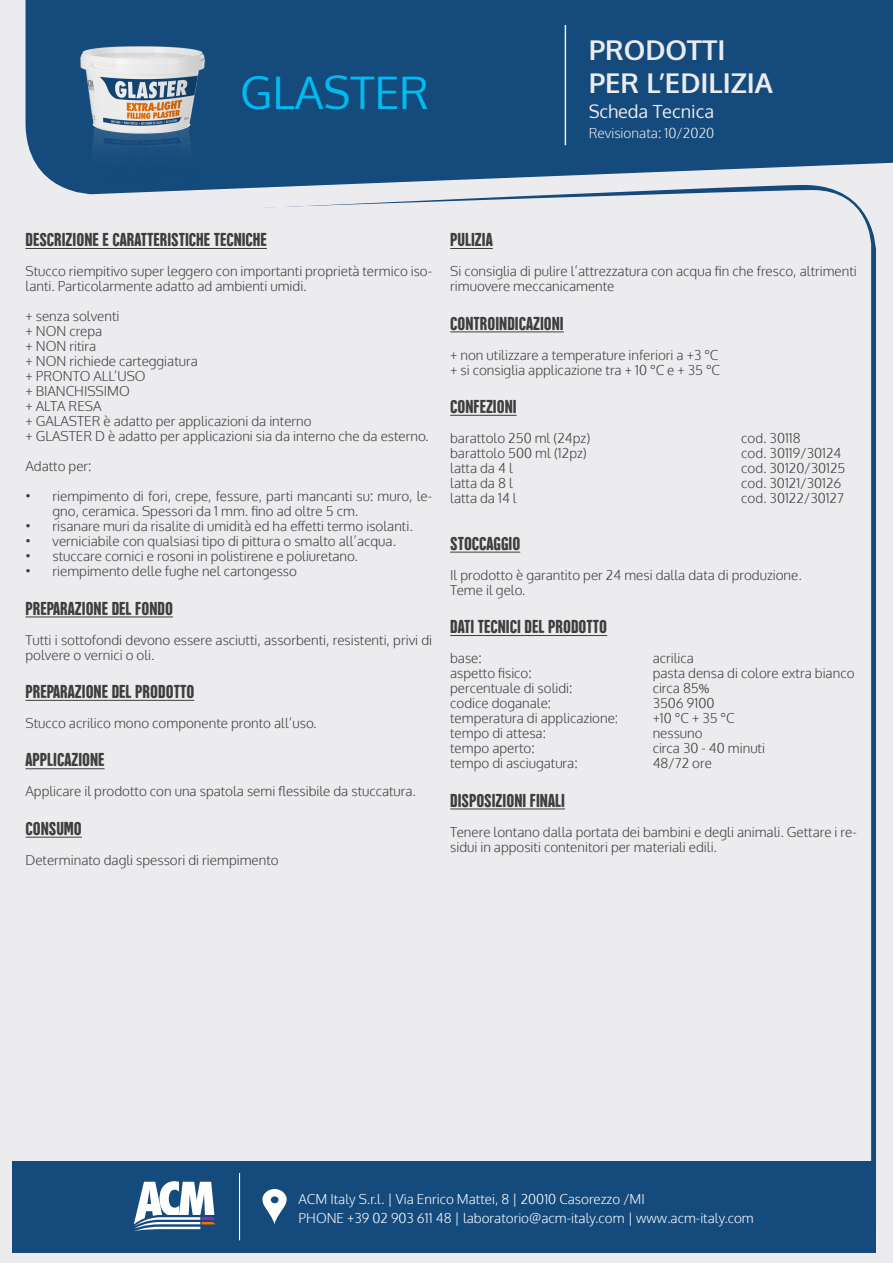
<style>
.page{position:relative;width:893px;height:1263px;background:#ececee}
.page>*{position:absolute;margin:0;border:0;box-sizing:border-box;transform-origin:0 0}
.t1{font:45px "Oxygen";color:#00bbf1}
.t2{font:700 27.3px "Oxygen";color:#ececee}
.t3{font:19.5px "Hector Rounded";color:#3e3e3f}
.t4{font:18.15px "Oxygen";color:#ececee}
.t5{font:300 13.65px "Oxygen";color:#ececee}
.t6{font:300 13.5px/15px "Oxygen";color:#3e3e3f}
.t7{font:300 13.5px "Oxygen";color:#fff}
.s1{font-family:"Myriad Pro";font-weight:400}
</style>
<div class="page">
<div style="left:275px;top:0;width:618px;height:185px;background:#144a7c"></div>
<hr style="left:26px;top:617px;width:147px;height:1px;background:#3e3e3f">
<hr style="left:26px;top:700px;width:168px;height:1px;background:#3e3e3f">
<hr style="left:26px;top:768px;width:79px;height:1px;background:#3e3e3f">
<hr style="left:26px;top:837px;width:56px;height:1px;background:#3e3e3f">
<hr style="left:450px;top:248px;width:43px;height:1px;background:#3e3e3f">
<hr style="left:450px;top:332px;width:114px;height:1px;background:#3e3e3f">
<hr style="left:450px;top:415px;width:67px;height:1px;background:#3e3e3f">
<hr style="left:450px;top:552px;width:70px;height:1px;background:#3e3e3f">
<hr style="left:450px;top:635px;width:157px;height:1px;background:#3e3e3f">
<hr style="left:450px;top:809px;width:115px;height:1px;background:#3e3e3f">
<div style="left:13px;top:1161px;width:863px;height:91px;background:#144a7c"></div>
<hr style="left:565px;top:25px;width:1px;height:120px;background:#ececee">
<svg style="left:262px;top:1189px;width:25px;height:35px"></svg>
<hr style="left:239px;top:1173px;width:1px;height:67px;background:#fff">
<svg style="left:134px;top:1181px;width:82px;height:49px"></svg>
<img style="left:25px;top:0;width:250px;height:249px">
<p class="t1" style="left:240px;top:62px;width:190px">GLASTER</p>
<p class="t2" style="left:589px;top:33px;width:138px">PRODOTTI</p>
<p class="t2" style="left:589px;top:66px;width:186px">PER L’EDILIZIA</p>
<p class="t4" style="left:589px;top:99px;width:127px">Scheda Tecnica</p>
<p class="t5" style="left:589px;top:125px;width:127px">Revisionata: 10/2020</p>
<p class="t3" style="left:26px;top:230px;width:243px">DESCRIZIONE E CARATTERISTICHE TECNICHE</p>
<p class="t6" style="left:26px;top:264px;width:408px">Stucco riempitivo super leggero con importanti proprietà termico iso&shy;lanti. Particolarmente adatto ad ambienti umidi.</p>
<p class="t6" style="left:26px;top:309px;width:95px">+ senza solventi</p>
<p class="t6" style="left:26px;top:324px;width:78px">+ NON crepa</p>
<p class="t6" style="left:26px;top:339px;width:72px">+ NON ritira</p>
<p class="t6" style="left:26px;top:354px;width:174px">+ NON richiede carteggiatura</p>
<p class="t6" style="left:26px;top:369px;width:122px">+ PRONTO ALL’USO</p>
<p class="t6" style="left:26px;top:384px;width:106px">+ BIANCHISSIMO</p>
<p class="t6" style="left:26px;top:399px;width:78px">+ ALTA RESA</p>
<p class="t6" style="left:26px;top:414px;width:288px">+ GALASTER è adatto per applicazioni da interno</p>
<p class="t6" style="left:26px;top:429px;width:405px">+ GLASTER D è adatto per applicazioni sia da interno che da esterno.</p>
<p class="t6" style="left:26px;top:459px;width:68px">Adatto per:</p>
<p class="t6" style="left:53px;top:489px;width:381px;text-indent:-27px">• riempimento di fori, crepe, fessure, parti mancanti su: muro, le&shy;gno, ceramica. Spessori da 1 mm. fino ad oltre 5 cm.</p>
<p class="t6" style="left:26px;top:519px;width:389px">• risanare muri da risalite di umidità ed ha effetti termo isolanti.</p>
<p class="t6" style="left:26px;top:534px;width:372px">• verniciabile con qualsiasi tipo di pittura o smalto all’acqua.</p>
<p class="t6" style="left:26px;top:549px;width:334px">• stuccare cornici e rosoni in polistirene e poliuretano.</p>
<p class="t6" style="left:26px;top:564px;width:273px">• riempimento delle fughe nel cartongesso</p>
<p class="t3" style="left:26px;top:598px;width:149px">PREPARAZIONE DEL FONDO</p>
<p class="t6" style="left:26px;top:633px;width:408px">Tutti i sottofondi devono essere asciutti, assorbenti, resistenti, privi di polvere o vernici o oli.</p>
<p class="t3" style="left:26px;top:681px;width:170px">PREPARAZIONE DEL PRODOTTO</p>
<p class="t6" style="left:26px;top:716px;width:293px">Stucco acrilico mono componente pronto all’uso.</p>
<p class="t3" style="left:26px;top:750px;width:81px">APPLICAZIONE</p>
<p class="t6" style="left:26px;top:784px;width:392px">Applicare il prodotto con una spatola semi flessibile da stuccatura.</p>
<p class="t3" style="left:26px;top:818px;width:58px">CONSUMO</p>
<p class="t6" style="left:26px;top:853px;width:255px">Determinato dagli spessori di riempimento</p>
<p class="t3" style="left:450px;top:230px;width:44px">PULIZIA</p>
<p class="t6" style="left:450px;top:264px;width:408px">Si consiglia di pulire l’attrezzatura con acqua fin che fresco, altrimenti rimuovere meccanicamente</p>
<p class="t3" style="left:450px;top:313px;width:115px">CONTROINDICAZIONI</p>
<p class="t6" style="left:450px;top:348px;width:270px">+ non utilizzare a temperature inferiori a +3 °C</p>
<p class="t6" style="left:450px;top:363px;width:271px">+ si consiglia applicazione tra + 10 °C e + 35 °C</p>
<p class="t3" style="left:450px;top:396px;width:68px">CONFEZIONI</p>
<p class="t6" style="left:450px;top:431px;width:142px">barattolo 250 ml (24pz)</p>
<p class="t6" style="left:741px;top:431px;width:61px">cod. 30118</p>
<p class="t6" style="left:450px;top:446px;width:138px">barattolo 500 ml (12pz)</p>
<p class="t6" style="left:741px;top:446px;width:102px">cod. 30119/30124</p>
<p class="t6" style="left:450px;top:461px;width:64px">latta da 4 l</p>
<p class="t6" style="left:741px;top:461px;width:106px">cod. 30120/30125</p>
<p class="t6" style="left:450px;top:476px;width:64px">latta da 8 l</p>
<p class="t6" style="left:741px;top:476px;width:102px">cod. 30121/30126</p>
<p class="t6" style="left:450px;top:491px;width:68px">latta da 14 l</p>
<p class="t6" style="left:741px;top:491px;width:104px">cod. 30122/30127</p>
<p class="t3" style="left:450px;top:533px;width:72px">STOCCAGGIO</p>
<p class="t6" style="left:450px;top:568px;width:353px">Il prodotto è garantito per 24 mesi dalla data di produzione.</p>
<p class="t6" style="left:450px;top:583px;width:77px">Teme il gelo.</p>
<p class="t3" style="left:450px;top:617px;width:158px">DATI TECNICI DEL PRODOTTO</p>
<p class="t6" style="left:450px;top:651px;width:33px">base:</p>
<p class="t6" style="left:653px;top:651px;width:43px">acrilica</p>
<p class="t6" style="left:450px;top:666px;width:83px">aspetto fisico:</p>
<p class="t6" style="left:653px;top:666px;width:203px">pasta densa di colore extra bianco</p>
<p class="t6" style="left:450px;top:681px;width:124px">percentuale di solidi:</p>
<p class="t6" style="left:653px;top:681px;width:58px">circa 85<span class="s1">%</span></p>
<p class="t6" style="left:450px;top:696px;width:103px">codice doganale:</p>
<p class="t6" style="left:653px;top:696px;width:63px">3506 9100</p>
<p class="t6" style="left:450px;top:711px;width:170px">temperatura di applicazione:</p>
<p class="t6" style="left:653px;top:711px;width:83px">+10 °C + 35 °C</p>
<p class="t6" style="left:450px;top:726px;width:97px">tempo di attesa:</p>
<p class="t6" style="left:653px;top:726px;width:51px">nessuno</p>
<p class="t6" style="left:450px;top:741px;width:86px">tempo aperto:</p>
<p class="t6" style="left:653px;top:741px;width:114px">circa 30 - 40 minuti</p>
<p class="t6" style="left:450px;top:756px;width:129px">tempo di asciugatura:</p>
<p class="t6" style="left:653px;top:756px;width:61px">48/72 ore</p>
<p class="t3" style="left:450px;top:790px;width:116px">DISPOSIZIONI FINALI</p>
<p class="t6" style="left:450px;top:825px;width:408px">Tenere lontano dalla portata dei bambini e degli animali. Gettare i re&shy;sidui in appositi contenitori per materiali edili.</p>
<p class="t7" style="left:299px;top:1190px;width:348px">ACM Italy S.r.l. | Via Enrico Mattei, 8 | 20010 Casorezzo /MI</p>
<p class="t7" style="left:299px;top:1210px;width:457px">PHONE +39 02 903 611 48 | laboratorio@acm-italy.com | www.acm-italy.com</p>
</div>
